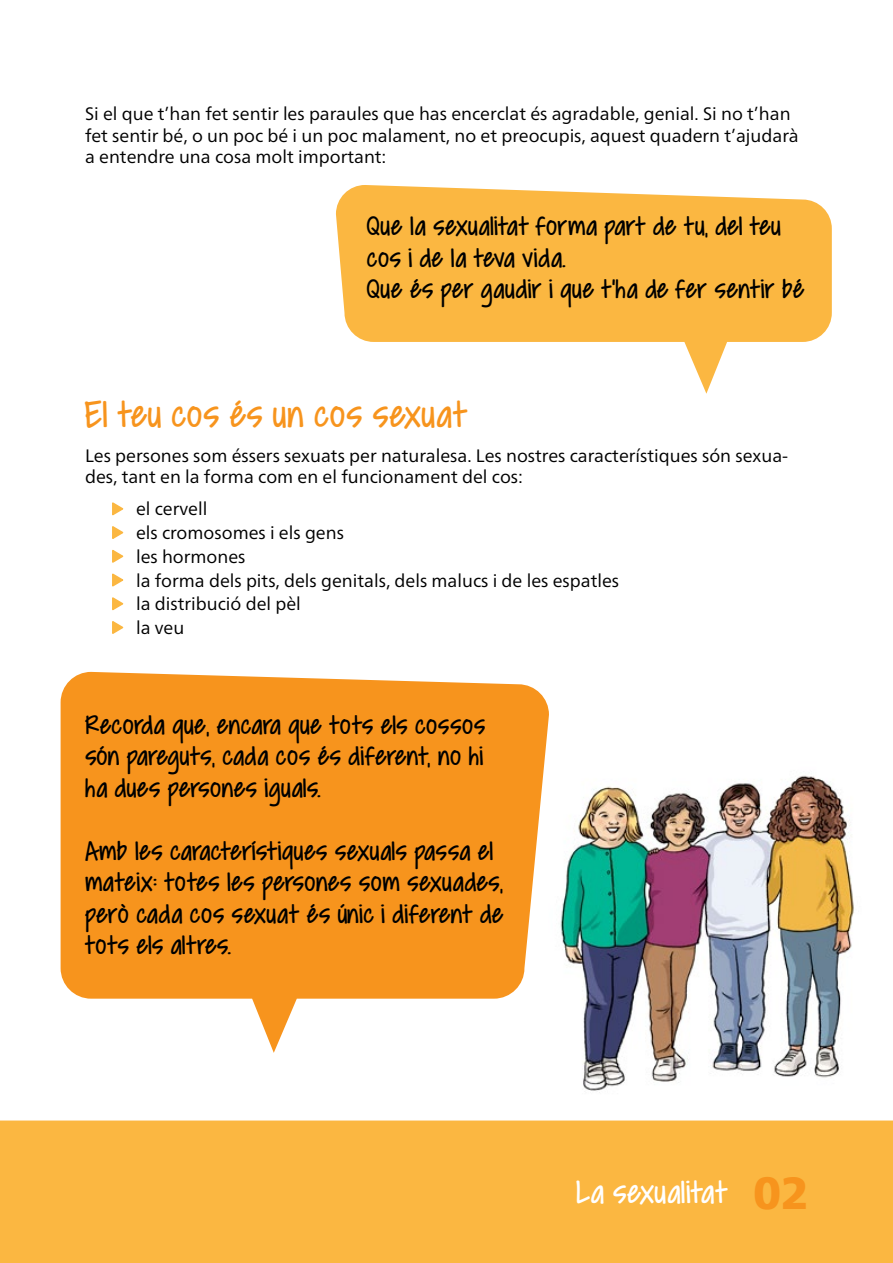
<style>
.page{position:relative;width:893px;height:1263px;background:#fff}
.page>*{position:absolute;margin:0;border:0;box-sizing:border-box;transform-origin:0 0}
.t1{font:42px "Covered By Your Grace";letter-spacing:.015em;color:#f7941d}
.t2{font:36px "Covered By Your Grace";letter-spacing:.005em;color:#fff}
.t3{font:30px/31.5px "Covered By Your Grace";letter-spacing:.005em;color:#000}
.t4{font:18px/23.7px "Frutiger Neue LTW1 G";color:#000}
.s1{font-family:"Frutiger Neue LTW1 G";font-weight:900;font-size:45px;color:#f7941d}
</style>
<div class="page">
<img style="left:560px;top:775px;width:294px;height:318px">
<svg style="left:61px;top:672px;width:488px;height:381px;fill:#f7941d"></svg>
<svg style="left:336px;top:185px;width:496px;height:209px;fill:#fbb741"></svg>
<svg style="left:112px;top:502px;width:12px;height:14px"></svg>
<svg style="left:112px;top:526px;width:12px;height:13px"></svg>
<svg style="left:112px;top:549px;width:12px;height:14px"></svg>
<svg style="left:112px;top:573px;width:12px;height:14px"></svg>
<svg style="left:112px;top:597px;width:12px;height:14px"></svg>
<svg style="left:112px;top:621px;width:12px;height:13px"></svg>
<div style="left:1px;top:1121px;width:891px;height:141px;background:#fbb741"></div>
<div style="left:0;top:1120px;width:893px;height:143px;border:2px solid #fbb741"></div>
<p class="t4" style="left:85px;top:103px;width:715px;line-height:21.6px">Si el que t’han fet sentir les paraules que has encerclat és agradable, genial. Si no t’han fet sentir bé, o un poc bé i un poc malament, no et preocupis, aquest quadern t’ajudarà a entendre una cosa molt important:</p>
<h3 class="t3" style="left:367px;top:213px;width:439px">Que la sexualitat forma part de tu, del teu cos i de la teva vida.<br>Que és per gaudir i que t’ha de fer sentir bé</h3>
<h1 class="t1" style="left:85px;top:394px;width:384px">El teu cos és un cos sexuat</h1>
<p class="t4" style="left:85px;top:444px;width:705px;line-height:21.6px">Les persones som éssers sexuats per naturalesa. Les nostres característiques són sexua&shy;des, tant en la forma com en el funcionament del cos:</p>
<p class="t4" style="left:136px;top:497px;width:485px">el cervell<br>els cromosomes i els gens<br>les hormones<br>la forma dels pits, dels genitals, dels malucs i de les espatles la distribució del pèl<br>la veu</p>
<h3 class="t3" style="left:85px;top:711px;width:402px;text-align:justify">Recorda que, encara que tots els cossos són pareguts, cada cos és diferent, no hi ha dues persones iguals.</h3>
<h3 class="t3" style="left:85px;top:837px;width:420px">Amb les característiques sexuals passa el mateix: totes les persones som sexuades, però cada cos sexuat és únic i diferent de tots els altres.</h3>
<h2 class="t2" style="left:576px;top:1174px;width:234px">La sexualitat <span class="s1">02</span></h2>
</div>
